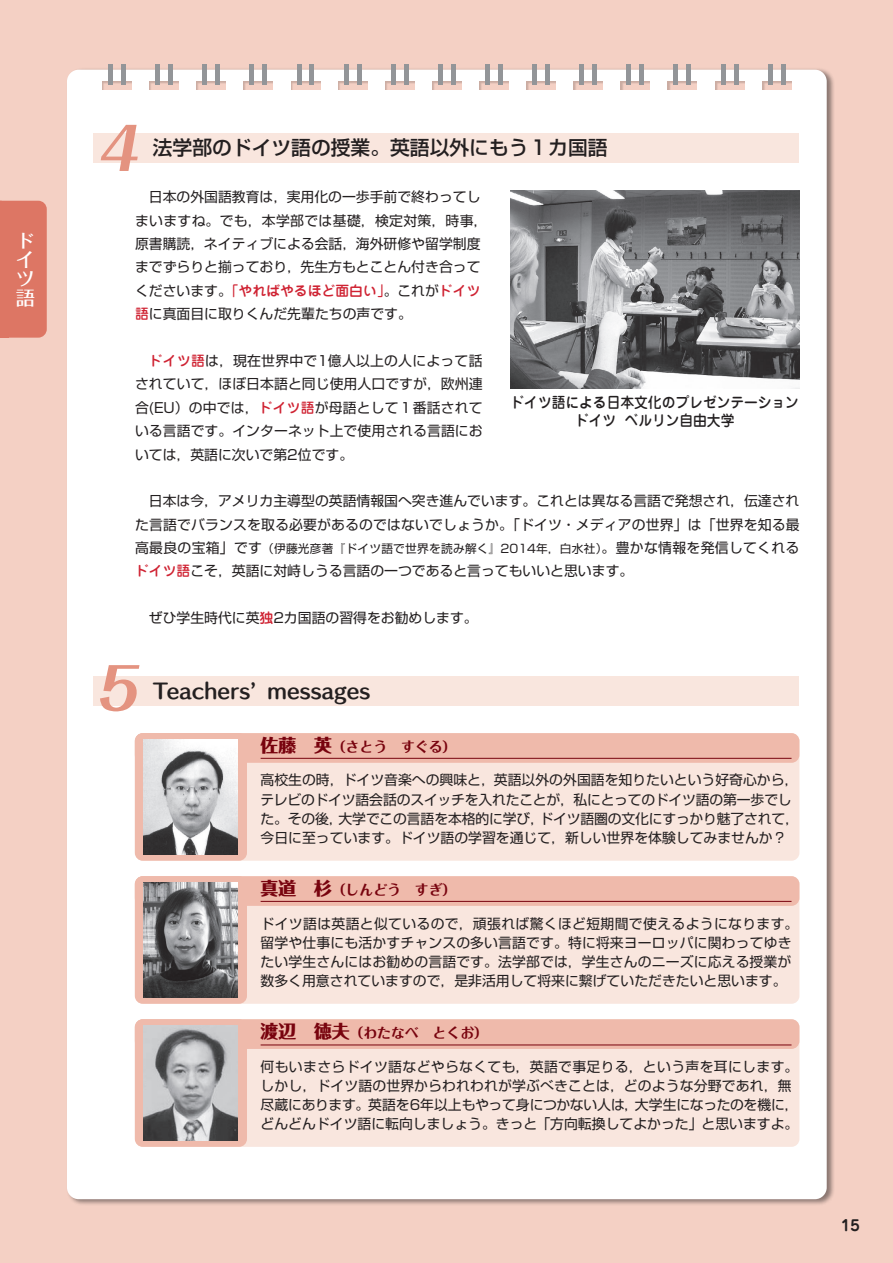
<style>
.page{position:relative;width:893px;height:1263px;background:#f4d0c4}
.page>*{position:absolute;margin:0;border:0;box-sizing:border-box;transform-origin:0 0}
.t1{font:500 19.8px "Shin Go Pro";color:#231f20}
.t2{font:19.8px "Humming Std B";color:#231f20}
.t3{font:500 19.2px/19.2px "Folk Pro";color:#fff}
.t4{font:500 14.85px/17.9px "Jun 34 Pro";letter-spacing:-.005em;color:#231f20;text-align:center;scale:.93 1}
.t5{font:700 14.85px "Jun 501 Pro";color:#231f20}
.t6{font:13.8px/19.2px "Shin Go Pro";color:#231f20}
.t7{font:700 13.8px "Folk Pro";color:#78030e}
.t8{font:500 13.8px "Jun 34 Pro";color:#cf2232}
.t9{font:11.7px "Shin Go Pro";letter-spacing:.02em;color:#231f20}
.s1{font-family:"Shin Go Pro";font-weight:400;color:#231f20}
.s2{font-family:"Jun 34 Pro";font-weight:500;color:#cf2232}
.s3{font-size:13.8px}
.s4{font-weight:800;font-size:17.85px}
</style>
<div class="page">
<div style="left:66px;top:67px;width:769px;height:1139px;background:#231f20;opacity:.5"></div>
<div style="left:67px;top:70px;width:760px;height:1129px;background:#fff;border-radius:12px"></div>
<div style="left:100px;top:80px;width:693px;height:12px;background:#231f20;opacity:.2"></div>
<div style="left:108px;top:64px;width:5px;height:20px;background:#939598"></div>
<div style="left:121px;top:64px;width:5px;height:20px;background:#939598"></div>
<div style="left:155px;top:64px;width:5px;height:20px;background:#939598"></div>
<div style="left:168px;top:64px;width:5px;height:20px;background:#939598"></div>
<div style="left:202px;top:64px;width:5px;height:20px;background:#939598"></div>
<div style="left:215px;top:64px;width:5px;height:20px;background:#939598"></div>
<hr style="left:250px;top:64px;width:4px;height:20px;background:#939598">
<div style="left:262px;top:64px;width:5px;height:20px;background:#939598"></div>
<hr style="left:297px;top:64px;width:4px;height:20px;background:#939598">
<hr style="left:310px;top:64px;width:4px;height:20px;background:#939598">
<hr style="left:344px;top:64px;width:4px;height:20px;background:#939598">
<hr style="left:357px;top:64px;width:4px;height:20px;background:#939598">
<div style="left:391px;top:64px;width:5px;height:20px;background:#939598"></div>
<div style="left:404px;top:64px;width:5px;height:20px;background:#939598"></div>
<div style="left:438px;top:64px;width:5px;height:20px;background:#939598"></div>
<div style="left:451px;top:64px;width:5px;height:20px;background:#939598"></div>
<div style="left:485px;top:64px;width:5px;height:20px;background:#939598"></div>
<div style="left:498px;top:64px;width:5px;height:20px;background:#939598"></div>
<div style="left:532px;top:64px;width:5px;height:20px;background:#939598"></div>
<div style="left:545px;top:64px;width:5px;height:20px;background:#939598"></div>
<div style="left:579px;top:64px;width:5px;height:20px;background:#939598"></div>
<div style="left:592px;top:64px;width:5px;height:20px;background:#939598"></div>
<div style="left:626px;top:64px;width:5px;height:20px;background:#939598"></div>
<div style="left:639px;top:64px;width:5px;height:20px;background:#939598"></div>
<hr style="left:674px;top:64px;width:4px;height:20px;background:#939598">
<div style="left:686px;top:64px;width:5px;height:20px;background:#939598"></div>
<hr style="left:721px;top:64px;width:4px;height:20px;background:#939598">
<hr style="left:734px;top:64px;width:4px;height:20px;background:#939598">
<hr style="left:768px;top:64px;width:4px;height:20px;background:#939598">
<hr style="left:781px;top:64px;width:4px;height:20px;background:#939598">
<div style="left:94px;top:676px;width:705px;height:30px;background:#f9e6de"></div>
<svg style="left:100px;top:665px;width:39px;height:46px"></svg>
<img style="left:510px;top:190px;width:289px;height:198px">
<div style="left:94px;top:133px;width:705px;height:30px;background:#f9e6de"></div>
<svg style="left:101px;top:125px;width:37px;height:46px"></svg>
<div style="left:135px;top:733px;width:664px;height:128px;background:#f9e6de;border-radius:8px"></div>
<div style="left:135px;top:733px;width:112px;height:128px;background:#efbaab;border-radius:8px"></div>
<div style="left:135px;top:733px;width:664px;height:30px;background:#efbaab;border-radius:8px"></div>
<img style="left:144px;top:739px;width:94px;height:115px">
<hr style="left:261px;top:758px;width:530px;height:1px;background:#78030e">
<div style="left:135px;top:876px;width:664px;height:128px;background:#f9e6de;border-radius:8px"></div>
<div style="left:135px;top:876px;width:112px;height:128px;background:#efbaab;border-radius:8px"></div>
<div style="left:135px;top:876px;width:664px;height:30px;background:#efbaab;border-radius:8px"></div>
<img style="left:144px;top:882px;width:94px;height:115px">
<hr style="left:261px;top:901px;width:530px;height:1px;background:#78030e">
<div style="left:135px;top:1019px;width:664px;height:128px;background:#f9e6de;border-radius:8px"></div>
<div style="left:135px;top:1019px;width:112px;height:128px;background:#efbaab;border-radius:8px"></div>
<div style="left:135px;top:1019px;width:664px;height:30px;background:#efbaab;border-radius:8px"></div>
<img style="left:144px;top:1025px;width:94px;height:115px">
<hr style="left:261px;top:1044px;width:530px;height:1px;background:#78030e">
<div style="left:9px;top:201px;width:38px;height:137px;background:#dd7664"></div>
<div style="left:0;top:201px;width:9px;height:137px;background:#dd7664"></div>
<h2 class="t3" style="left:16px;top:228px;width:20px">ドイツ語</h2>
<h1 class="t1" style="left:153px;top:132px;width:456px">法学部のドイツ語の授業。英語以外にもう１カ国語</h1>
<p class="t6" style="left:135px;top:184px;width:354px;line-height:23.4px;text-align:center">日本の外国語教育は，実用化の一歩手前で終わってし<br>まいますね。でも，本学部では基礎，検定対策，時事，原書購読，ネイティブによる会話，海外研修や留学制度までずらりと揃っており，先生方もとことん付き合って</p>
<p class="t8" style="left:135px;top:280px;width:347px"><span class="s1">くださいます。</span>「やればやるほど面白い」<span class="s1">。これが</span>ドイツ</p>
<p class="t6" style="left:135px;top:303px;width:278px"><span class="s2">語</span>に真面目に取りくんだ先輩たちの声です。</p>
<p class="t6" style="left:135px;top:347px;width:349px;line-height:23.4px;text-align:justify;text-indent:14px"><span class="s2">ドイツ語</span>は，現在世界中で1億人以上の人によって話されていて，ほぼ日本語と同じ使用人口ですが，欧州連合(EU）の中では，<span class="s2">ドイツ語</span>が母語として１番話されている言語です。インターネット上で使用される言語においては，英語に次いで第2位です。</p>
<p class="t6" style="left:135px;top:488px;width:666px;line-height:23.4px;text-align:right">日本は今，アメリカ主導型の英語情報国へ突き進んでいます。これとは異なる言語で発想され，伝達された言語でバランスを取る必要があるのではないでしょうか。「ドイツ・メディアの世界」は「世界を知る最</p>
<p class="t9" style="left:135px;top:539px;width:666px"><span class="s3">高最良の宝箱」です</span>（伊藤光彦著『ドイツ語で世界を読み解く』2014年，白水社）<span class="s3">。豊かな情報を発信してくれる</span></p>
<p class="t6" style="left:135px;top:560px;width:500px"><span class="s2">ドイツ語</span>こそ，英語に対峙しうる言語の一つであると言ってもいいと思います。</p>
<p class="t6" style="left:149px;top:607px;width:330px">ぜひ学生時代に英<span class="s2">独</span>2カ国語の習得をお勧めします。</p>
<p class="t4" style="left:511px;top:392px;width:312px">ドイツ語による日本文化のプレゼンテーションドイツ　ベルリン自由大学</p>
<h1 class="t2" style="left:153px;top:676px;width:219px">Teachersʼ messages</h1>
<p class="t7" style="left:261px;top:735px;width:197px"><span class="s4">佐藤　英</span>（さとう　すぐる）</p>
<p class="t6" style="left:260px;top:769px;width:540px">高校生の時，ドイツ音楽への興味と，英語以外の外国語を知りたいという好奇心から，テレビのドイツ語会話のスイッチを入れたことが，私にとってのドイツ語の第一歩でした。その後，大学でこの言語を本格的に学び，ドイツ語圏の文化にすっかり魅了されて，今日に至っています。ドイツ語の学習を通じて，新しい世界を体験してみませんか？</p>
<p class="t7" style="left:261px;top:878px;width:197px"><span class="s4">真道　杉</span>（しんどう　すぎ）</p>
<p class="t6" style="left:261px;top:912px;width:539px">ドイツ語は英語と似ているので，頑張れば驚くほど短期間で使えるようになります。留学や仕事にも活かすチャンスの多い言語です。特に将来ヨーロッパに関わってゆきたい学生さんにはお勧めの言語です。法学部では，学生さんのニーズに応える授業が数多く用意されていますので，是非活用して将来に繋げていただきたいと思います。</p>
<p class="t7" style="left:261px;top:1021px;width:229px"><span class="s4">渡辺　徳夫</span>（わたなべ　とくお）</p>
<p class="t6" style="left:261px;top:1055px;width:539px">何もいまさらドイツ語などやらなくても，英語で事足りる，という声を耳にします。しかし，ドイツ語の世界からわれわれが学ぶべきことは，どのような分野であれ，無尽蔵にあります。英語を6年以上もやって身につかない人は，大学生になったのを機に，どんどんドイツ語に転向しましょう。きっと「方向転換してよかった」と思いますよ。</p>
<p class="t5" style="left:841px;top:1214px;width:20px">15</p>
</div>
